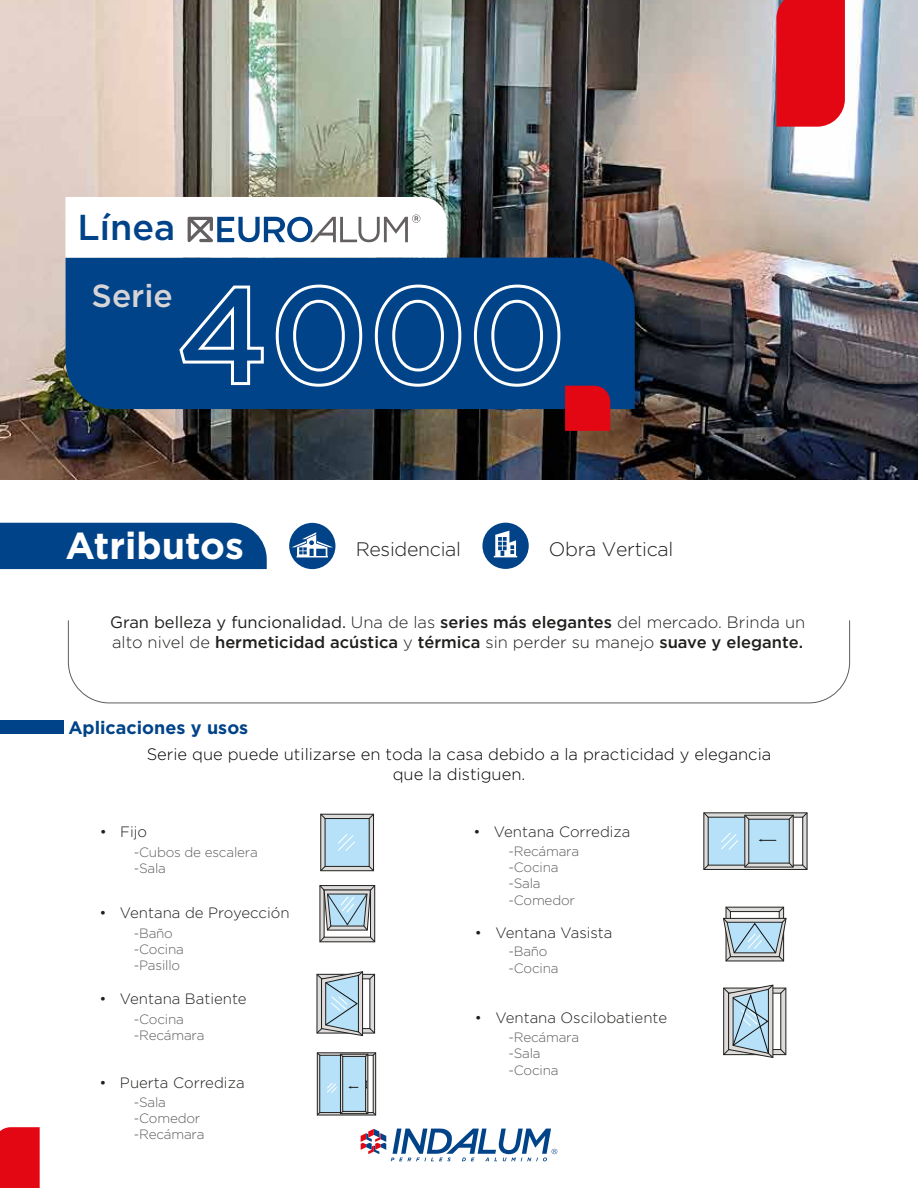
<style>
.page{position:relative;width:918px;height:1188px;background:#fff}
.page>*{position:absolute;margin:0;border:0;box-sizing:border-box;transform-origin:0 0}
.t1{font:700 37.5px "Gotham";color:#fff}
.t2{font:500 36px "Gotham";color:#004388}
.t3{font:500 31.95px "Gotham";color:#d6d4d6}
.t4{font:300 19.5px "Gotham";letter-spacing:-.015em;color:#1f1f1d}
.t5{font:700 18px "Gotham";color:#004388}
.t6{font:500 16.5px/19.8px "Gotham";color:#1f1f1d}
.t7{font:300 16.5px/19.8px "Gotham";color:#010000;text-align:center}
.t8{font:300 15px "Gotham";color:#1f1f1d}
.t9{font:300 13.5px/16.2px "Gotham";letter-spacing:-.015em;color:#5d5e5c}
.s1{font-weight:400}
.s2{font-weight:300}
</style>
<div class="page">
<img style="left:0;top:0;width:918px;height:480px">
<div style="left:66px;top:258px;width:569px;height:151px;background:#004388"></div>
<svg style="left:178px;top:284px;width:87px;height:103px;background:#255e99"></svg>
<svg style="left:274px;top:283px;width:90px;height:105px;background:#265f99"></svg>
<svg style="left:373px;top:283px;width:90px;height:105px;background:#265f9a"></svg>
<svg style="left:472px;top:283px;width:138px;height:148px;background:#2f497c"></svg>
<div style="left:0;top:523px;width:267px;height:46px;background:#004388"></div>
<svg style="left:320px;top:813px;width:54px;height:59px;background:#adc7d5"></svg>
<svg style="left:723px;top:984px;width:64px;height:74px;background:#b0bec5"></svg>
<svg style="left:723px;top:906px;width:64px;height:56px;background:#b0bec6"></svg>
<svg style="left:316px;top:971px;width:59px;height:65px;background:#b0bfc7"></svg>
<svg style="left:316px;top:1052px;width:61px;height:64px;background:#a5bdca"></svg>
<svg style="left:703px;top:812px;width:105px;height:58px;background:#aec4d0"></svg>
<svg style="left:65px;top:197px;width:382px;height:61px"></svg>
<svg style="left:319px;top:885px;width:57px;height:58px;background:#abb6bc"></svg>
<div style="left:0;top:1127px;width:40px;height:61px;background:#e30613"></div>
<div style="left:776px;top:0;width:69px;height:127px;background:#e30613"></div>
<div style="left:482px;top:523px;width:47px;height:46px;background:#004388;border-radius:50%"></div>
<div style="left:289px;top:523px;width:46px;height:46px;background:#004388;border-radius:50%"></div>
<div style="left:0;top:720px;width:64px;height:14px;background:#004388"></div>
<svg style="left:68px;top:620px;width:782px;height:84px"></svg>
<svg style="left:292px;top:532px;width:41px;height:25px"></svg>
<svg style="left:494px;top:531px;width:23px;height:26px"></svg>
<svg style="left:361px;top:1129px;width:196px;height:32px"></svg>
<h2 class="t2" style="left:77px;top:204px;width:99px">Línea</h2>
<h3 class="t3" style="left:92px;top:275px;width:83px">Serie</h3>
<h1 class="t1" style="left:65px;top:521px;width:180px">Atributos</h1>
<p class="t4" style="left:356px;top:537px;width:107px">Residencial</p>
<p class="t4" style="left:549px;top:537px;width:126px">Obra Vertical</p>
<p class="t6" style="left:110px;top:612px;width:697px"><span class="s1">Gran belleza y funcionalidad.</span> <span class="s2">Una de las</span> series más elegantes <span class="s2">del mercado. Brinda un alto nivel de</span> hermeticidad acústica <span class="s2">y</span> térmica <span class="s2">sin perder su manejo</span> suave y elegante.</p>
<p class="t5" style="left:68px;top:715px;width:181px">Aplicaciones y usos</p>
<p class="t7" style="left:147px;top:744px;width:626px">Serie que puede utilizarse en toda la casa debido a la practicidad y elegancia que la distiguen.</p>
<p class="t8" style="left:100px;top:822px;width:49px">• Fijo</p>
<p class="t9" style="left:134px;top:844px;width:125px">-Cubos de escalera -Sala</p>
<p class="t8" style="left:99px;top:904px;width:192px">• Ventana de Proyección</p>
<p class="t9" style="left:134px;top:925px;width:52px">-Baño -Cocina -Pasillo</p>
<p class="t8" style="left:99px;top:989px;width:149px">• Ventana Batiente</p>
<p class="t9" style="left:134px;top:1010px;width:72px">-Cocina -Recámara</p>
<p class="t8" style="left:99px;top:1073px;width:147px">• Puerta Corrediza</p>
<p class="t9" style="left:134px;top:1094px;width:72px">-Sala -Comedor -Recámara</p>
<p class="t8" style="left:473px;top:822px;width:159px">• Ventana Corrediza</p>
<p class="t9" style="left:509px;top:843px;width:72px">-Recámara -Cocina -Sala -Comedor</p>
<p class="t8" style="left:475px;top:923px;width:139px">• Ventana Vasista</p>
<p class="t9" style="left:509px;top:943px;width:52px">-Baño -Cocina</p>
<p class="t8" style="left:475px;top:1009px;width:194px">• Ventana Oscilobatiente</p>
<p class="t9" style="left:509px;top:1029px;width:72px">-Recámara -Sala -Cocina</p>
</div>
